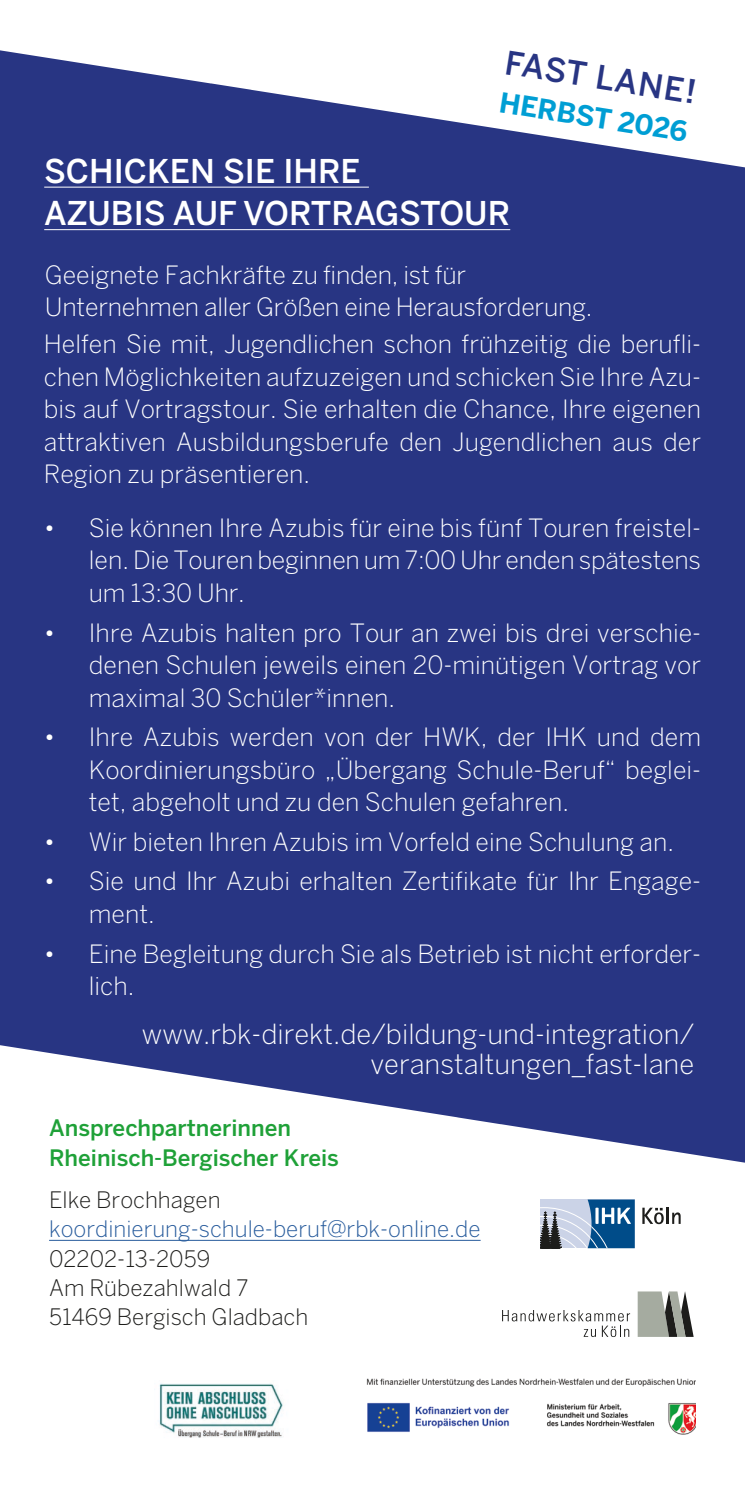
<style>
.page{position:relative;width:745px;height:1489px;background:#fff}
.page>*{position:absolute;margin:0;border:0;box-sizing:border-box;transform-origin:0 0}
.Versalüberschriften_Block{font:500 32.5px/42.5px "Benton Sans";color:#fff}
.Versalüberschriften_Block-2{font:500 32.5px "Benton Sans";color:#283583}
.t1{font:300 27.5px/30px "Benton Sans";color:#fff;text-align:right}
.t2{font:700 27.5px "Benton Sans";color:#009ed4}
.t3{font:300 25px/32.5px "Benton Sans";color:#fff;text-align:justify}
.t4{font:300 22.5px "Benton Sans";color:#1d1d1b}
.t5{font:500 22.5px/30px "Benton Sans";color:#1fa138}
.t6{font:300 22.5px "Benton Sans";color:#275b9c}
</style>
<div class="page">
<div style="left:0;top:20px;width:744px;height:1254px;background:#283583"></div>
<svg style="left:0;top:20px;width:744px;height:148px;fill:#fff"></svg>
<hr style="left:44px;top:187px;width:324px;height:1px;background:#fff">
<hr style="left:44px;top:229px;width:466px;height:1px;background:#fff">
<svg style="left:0;top:1045px;width:744px;height:385px;fill:#fff"></svg>
<hr style="left:49px;top:1239px;width:431px;height:1px;background:#275b9c">
<img style="left:154px;top:1380px;width:134px;height:58px">
<img style="left:354px;top:1366px;width:340px;height:69px">
<svg style="left:540px;top:1199px;width:94px;height:49px;background:#6f90b0"></svg>
<svg style="left:642px;top:1207px;width:38px;height:17px"></svg>
<svg style="left:501px;top:1309px;width:128px;height:27px"></svg>
<svg style="left:637px;top:1291px;width:56px;height:45px;background:#959992"></svg>
<p class="Versalüberschriften_Block-2" style="left:508px;top:43px;width:194px;rotate:9deg">FAST LANE!</p>
<p class="t2" style="left:502px;top:86px;width:191px;rotate:9deg">HERBST 2026</p>
<p class="Versalüberschriften_Block" style="left:44px;top:149px;width:467px">SCHICKEN SIE IHRE<br>AZUBIS AUF VORTRAGSTOUR</p>
<p class="t3" style="left:45px;top:258px;width:548px">Geeignete Fachkräfte zu finden, ist für<br>Unternehmen aller Größen eine Herausforderung.</p>
<p class="t3" style="left:44px;top:327px;width:658px">Helfen Sie mit, Jugendlichen schon frühzeitig die berufli&shy;chen Möglichkeiten aufzuzeigen und schicken Sie Ihre Azu&shy;bis auf Vortragstour. Sie erhalten die Chance, Ihre eigenen attraktiven Ausbildungsberufe den Jugendlichen aus der Region zu präsentieren.</p>
<p class="t3" style="left:89px;top:511px;width:613px;text-indent:-45px">• Sie können Ihre Azubis für eine bis fünf Touren freistel&shy;len. Die Touren beginnen um 7:00 Uhr enden spätestens um 13:30 Uhr.</p>
<p class="t3" style="left:89px;top:616px;width:613px;text-indent:-45px">• Ihre Azubis halten pro Tour an zwei bis drei verschie&shy;denen Schulen jeweils einen 20-minütigen Vortrag vor maximal 30 Schüler*innen.</p>
<p class="t3" style="left:89px;top:720px;width:613px;text-indent:-45px">• Ihre Azubis werden von der HWK, der IHK und dem Koordinierungsbüro „Übergang Schule-Beruf“ beglei&shy;tet, abgeholt und zu den Schulen gefahren.</p>
<p class="t3" style="left:44px;top:825px;width:631px">• Wir bieten Ihren Azubis im Vorfeld eine Schulung an.</p>
<p class="t3" style="left:89px;top:864px;width:613px;text-indent:-45px">• Sie und Ihr Azubi erhalten Zertifikate für Ihr Engage&shy;ment.</p>
<p class="t3" style="left:89px;top:936px;width:613px;text-indent:-45px">• Eine Begleitung durch Sie als Betrieb ist nicht erforder&shy;lich.</p>
<p class="t1" style="left:142px;top:1019px;width:553px">www.rbk-direkt.de/bildung-und-integration/ veranstaltungen_fast-lane</p>
<p class="t5" style="left:49px;top:1112px;width:291px">Ansprechpartnerinnen<br>Rheinisch-Bergischer Kreis</p>
<p class="t4" style="left:49px;top:1186px;width:173px">Elke Brochhagen</p>
<p class="t6" style="left:49px;top:1215px;width:433px">koordinierung-schule-beruf@rbk-online.de</p>
<p class="t4" style="left:49px;top:1245px;width:162px">02202-13-2059</p>
<p class="t4" style="left:49px;top:1274px;width:201px">Am Rübezahlwald 7</p>
<p class="t4" style="left:49px;top:1303px;width:260px">51469 Bergisch Gladbach</p>
</div>
